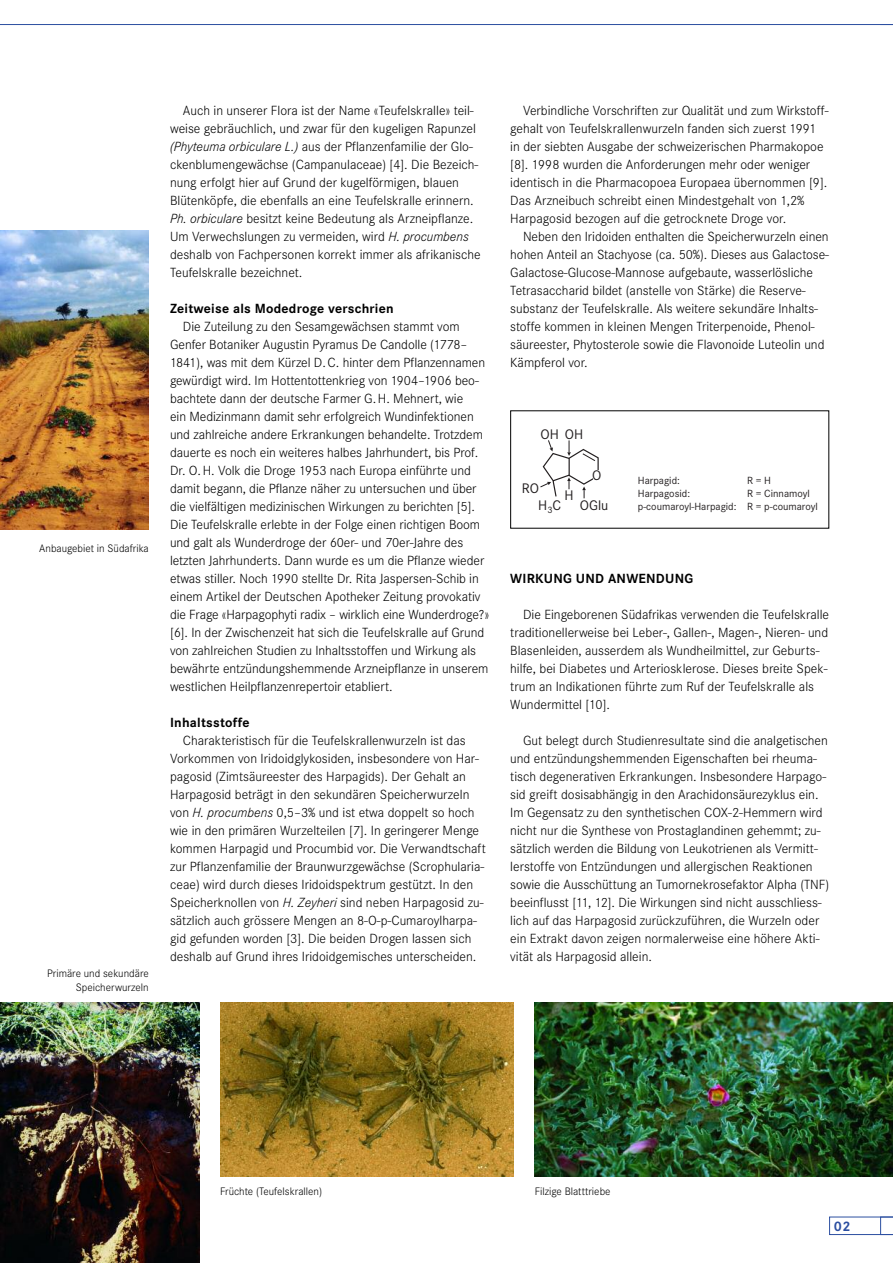
<style>
.page{position:relative;width:893px;height:1263px;background:#fff}
.page>*{position:absolute;margin:0;border:0;box-sizing:border-box;transform-origin:0 0}
.t1{font:14.4px "Corporate S";color:#231f20}
.t2{font:700 14.25px "Corporate S";color:#2c4fa1}
.t3{font:300 13.8px/18px "Corporate S";color:#000}
.t4{font:700 13.8px "Corporate S";letter-spacing:.015em;color:#000}
.t5{font:300 11.25px/13.5px "Corporate S";color:#000;text-align:right}
.t6{font:10.8px/12.9px "Corporate S";color:#231f20}
.s1{font-style:italic}
</style>
<div class="page">
<svg style="left:829px;top:1216px;width:64px;height:19px"></svg>
<hr style="left:0;top:24px;width:893px;height:1px;background:#2c4fa1">
<svg style="left:540px;top:440px;width:59px;height:58px"></svg>
<img style="left:0;top:1003px;width:200px;height:260px">
<img style="left:535px;top:1003px;width:358px;height:174px">
<img style="left:0;top:230px;width:149px;height:299px">
<img style="left:220px;top:1003px;width:293px;height:174px">
<p class="t5" style="left:39px;top:541px;width:111px">Anbaugebiet in Südafrika</p>
<p class="t5" style="left:47px;top:966px;width:103px">Primäre und sekundäre<br>Speicherwurzeln</p>
<p class="t3" style="left:170px;top:101px;width:312px;text-indent:13px">Auch in unserer Flora ist der Name «Teufelskralle» teil&shy;weise gebräuchlich, und zwar für den kugeligen Rapunzel <span class="s1">(Phyteuma orbiculare L.)</span> aus der Pflanzenfamilie der Glo&shy;ckenblumengewächse (Campanulaceae) [4]. Die Bezeich&shy;nung erfolgt hier auf Grund der kugelförmigen, blauen Blütenköpfe, die ebenfalls an eine Teufelskralle erinnern.<br><span class="s1">Ph. orbiculare</span> besitzt keine Bedeutung als Arzneipflanze.<br>Um Verwechslungen zu vermeiden, wird <span class="s1">H. procumbens </span>deshalb von Fachpersonen korrekt immer als afrikanische Teufelskralle bezeichnet.</p>
<p class="t4" style="left:170px;top:300px;width:225px">Zeitweise als Modedroge verschrien</p>
<p class="t3" style="left:170px;top:317px;width:320px;text-indent:13px">Die Zuteilung zu den Sesamgewächsen stammt vom Genfer Botaniker Augustin Pyramus De Candolle (1778– 1841), was mit dem Kürzel D.C. hinter dem Pflanzennamen gewürdigt wird. Im Hottentottenkrieg von 1904–1906 beo&shy;bachtete dann der deutsche Farmer G.H. Mehnert, wie<br>ein Medizinmann damit sehr erfolgreich Wundinfektionen und zahlreiche andere Erkrankungen behandelte. Trotzdem dauerte es noch ein weiteres halbes Jahrhundert, bis Prof.<br>Dr. O.H. Volk die Droge 1953 nach Europa einführte und damit begann, die Pflanze näher zu untersuchen und über die vielfältigen medizinischen Wirkungen zu berichten [5].<br>Die Teufelskralle erlebte in der Folge einen richtigen Boom und galt als Wunderdroge der 60er- und 70er-Jahre des letzten Jahrhunderts. Dann wurde es um die Pflanze wieder etwas stiller. Noch 1990 stellte Dr. Rita Jaspersen-Schib in einem Artikel der Deutschen Apotheker Zeitung provokativ die Frage «Harpagophyti radix – wirklich eine Wunderdroge?» [6]. In der Zwischenzeit hat sich die Teufelskralle auf Grund von zahlreichen Studien zu Inhaltsstoffen und Wirkung als bewährte entzündungshemmende Arzneipflanze in unserem westlichen Heilpflanzenrepertoir etabliert.</p>
<p class="t4" style="left:170px;top:714px;width:81px">Inhaltsstoffe</p>
<p class="t3" style="left:170px;top:731px;width:317px;text-indent:13px">Charakteristisch für die Teufelskrallenwurzeln ist das Vorkommen von Iridoidglykosiden, insbesondere von Har&shy;pagosid (Zimtsäureester des Harpagids). Der Gehalt an Harpagosid beträgt in den sekundären Speicherwurzeln von <span class="s1">H. procumbens</span> 0,5–3% und ist etwa doppelt so hoch wie in den primären Wurzelteilen [7]. In geringerer Menge kommen Harpagid und Procumbid vor. Die Verwandtschaft zur Pflanzenfamilie der Braunwurzgewächse (Scrophularia&shy;ceae) wird durch dieses Iridoidspektrum gestützt. In den Speicherknollen von <span class="s1">H. Zeyheri</span> sind neben Harpagosid zu&shy;sätzlich auch grössere Mengen an 8-O-p-Cumaroylharpa&shy;gid gefunden worden [3]. Die beiden Drogen lassen sich deshalb auf Grund ihres Iridoidgemisches unterscheiden.</p>
<p class="t3" style="left:510px;top:101px;width:320px;text-indent:13px">Verbindliche Vorschriften zur Qualität und zum Wirkstoff&shy;gehalt von Teufelskrallenwurzeln fanden sich zuerst 1991 in der siebten Ausgabe der schweizerischen Pharmakopoe [8]. 1998 wurden die Anforderungen mehr oder weniger identisch in die Pharmacopoea Europaea übernommen [9].<br>Das Arzneibuch schreibt einen Mindestgehalt von 1,2% Harpagosid bezogen auf die getrocknete Droge vor.</p>
<p class="t3" style="left:510px;top:227px;width:320px;text-indent:13px">Neben den Iridoiden enthalten die Speicherwurzeln einen hohen Anteil an Stachyose (ca. 50%). Dieses aus Galactose-Galactose-Glucose-Mannose aufgebaute, wasserlösliche Tetrasaccharid bildet (anstelle von Stärke) die Reserve&shy;substanz der Teufelskralle. Als weitere sekundäre Inhalts&shy;stoffe kommen in kleinen Mengen Triterpenoide, Phenol&shy;säureester, Phytosterole sowie die Flavonoide Luteolin und Kämpferol vor.</p>
<p class="t1" style="left:541px;top:425px;width:44px">OH OH</p>
<p class="t1" style="left:592px;top:467px;width:11px">O</p>
<p class="t1" style="left:522px;top:479px;width:19px">RO</p>
<p class="t1" style="left:564px;top:487px;width:11px">H</p>
<p class="t1" style="left:538px;top:497px;width:24px">H<sub>3</sub>C</p>
<p class="t1" style="left:580px;top:497px;width:30px">OGlu</p>
<p class="t6" style="left:638px;top:474px;width:44px">Harpagid:</p>
<p class="t6" style="left:747px;top:474px;width:26px">R = H</p>
<p class="t6" style="left:638px;top:487px;width:54px">Harpagosid:</p>
<p class="t6" style="left:638px;top:487px;width:182px;text-indent:109px">R = Cinnamoyl p-coumaroyl-Harpagid: R = p-coumaroyl</p>
<p class="t4" style="left:510px;top:570px;width:184px">WIRKUNG UND ANWENDUNG</p>
<p class="t3" style="left:510px;top:605px;width:320px;text-indent:13px">Die Eingeborenen Südafrikas verwenden die Teufelskralle traditionellerweise bei Leber-, Gallen-, Magen-, Nieren- und Blasenleiden, ausserdem als Wundheilmittel, zur Geburts&shy;hilfe, bei Diabetes und Arteriosklerose. Dieses breite Spek&shy;trum an Indikationen führte zum Ruf der Teufelskralle als Wundermittel [10].</p>
<p class="t3" style="left:510px;top:731px;width:320px;text-indent:13px">Gut belegt durch Studienresultate sind die analgetischen und entzündungshemmenden Eigenschaften bei rheuma&shy;tisch degenerativen Erkrankungen. Insbesondere Harpago&shy;sid greift dosisabhängig in den Arachidonsäurezyklus ein.<br>Im Gegensatz zu den synthetischen COX-2-Hemmern wird nicht nur die Synthese von Prostaglandinen gehemmt; zu&shy;sätzlich werden die Bildung von Leukotrienen als Vermitt&shy;lerstoffe von Entzündungen und allergischen Reaktionen sowie die Ausschüttung an Tumornekrosefaktor Alpha (TNF) beeinflusst [11, 12]. Die Wirkungen sind nicht ausschliess&shy;lich auf das Harpagosid zurückzuführen, die Wurzeln oder ein Extrakt davon zeigen normalerweise eine höhere Akti&shy;vität als Harpagosid allein.</p>
<p class="t5" style="left:220px;top:1184px;width:104px">Früchte (Teufelskrallen)</p>
<p class="t5" style="left:535px;top:1184px;width:77px">Filzige Blatttriebe</p>
<p class="t2" style="left:834px;top:1217px;width:18px">02</p>
</div>
